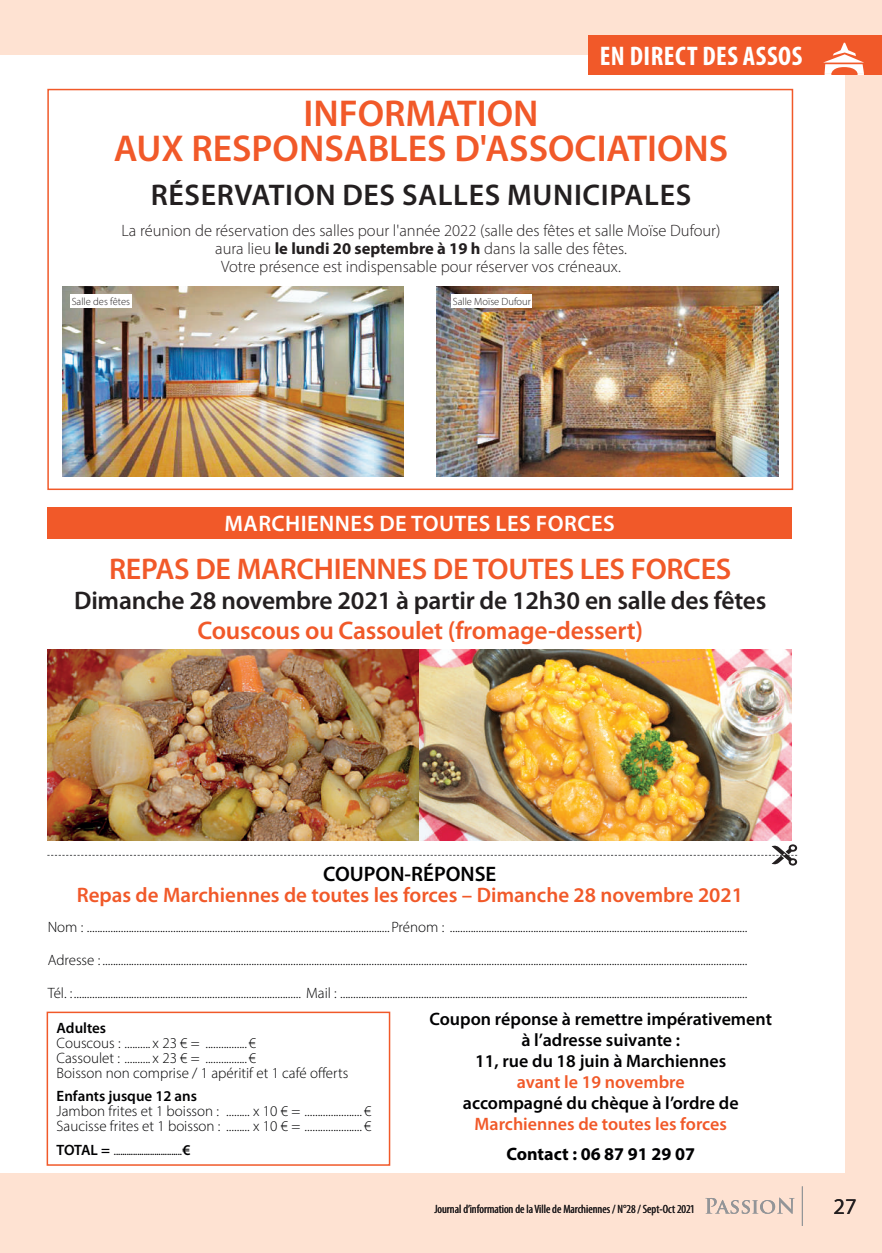
<style>
.page{position:relative;width:882px;height:1253px;background:#fee2d2}
.page>*{position:absolute;margin:0;border:0;box-sizing:border-box;transform-origin:0 0}
.t1{font:600 37.5px/34.5px "Myriad Pro";color:#f15929;text-align:center}
.t2{font:600 30px "Myriad Pro";letter-spacing:-.01em;color:#f15929}
.t3{font:600 30px "Myriad Pro";letter-spacing:.02em;color:#231f20}
.t4{font:700 condensed 27px "Myriad Pro";letter-spacing:.02em;color:#fff}
.t5{font:600 25.5px "Myriad Pro";letter-spacing:-.01em;color:#231f20}
.t6{font:600 25.5px "Myriad Pro";letter-spacing:-.01em;color:#f15929}
.t7{font:600 22.5px "Myriad Pro";letter-spacing:.02em;color:#fff}
.t8{font:22.5px "Myriad Pro";color:#231f20}
.t9{font:600 21px "Myriad Pro";color:#f15929}
.t10{font:600 21px "Myriad Pro";color:#000002}
.t11{font:600 18px/21px "Myriad Pro";color:#000002;text-align:center}
.t12{font:600 18px "Myriad Pro";color:#f15929}
.t13{font:700 18px "Myriad Pro";color:#000002}
.t14{font:300 16.5px/18px "Myriad Pro";color:#231f20;text-align:center}
.t15{font:300 15px/15px "Myriad Pro";color:#000002}
.t16{font:600 15px "Myriad Pro";color:#000002}
.t17{font:condensed 12px "Myriad Pro";color:#231f20}
.t18{font:300 10.5px "Myriad Pro";color:#231f20}
.t19{font:600 9px "Myriad Pro";color:#000002}
.s1{font-weight:700}
.s2{font-size:15px}
</style>
<div class="page">
<div style="left:0;top:55px;width:845px;height:1117px;background:#fff"></div>
<div style="left:588px;top:37px;width:294px;height:38px;background:#f15929"></div>
<div style="left:47px;top:89px;width:746px;height:401px;border:2px solid #f15929"></div>
<div style="left:588px;top:36px;width:294px;height:38px;background:#f15929"></div>
<svg style="left:823px;top:43px;width:41px;height:32px"></svg>
<svg style="left:705px;top:1197px;width:89px;height:17px"></svg>
<hr style="left:802px;top:1186px;width:1px;height:40px;background:#939598">
<img style="left:62px;top:287px;width:342px;height:190px">
<img style="left:437px;top:287px;width:341px;height:190px">
<div style="left:70px;top:295px;width:62px;height:13px;background:#fff"></div>
<div style="left:451px;top:295px;width:81px;height:13px;background:#fff"></div>
<div style="left:47px;top:507px;width:744px;height:31px;background:#f15929"></div>
<img style="left:47px;top:650px;width:744px;height:190px">
<svg style="left:47px;top:844px;width:750px;height:22px"></svg>
<div style="left:47px;top:1011px;width:343px;height:155px;border:2px solid #f15929"></div>
<h3 class="t4" style="left:600px;top:39px;width:204px">EN DIRECT DES ASSOS</h3>
<h1 class="t1" style="left:114px;top:95px;width:616px">INFORMATION<br>AUX RESPONSABLES D'ASSOCIATIONS</h1>
<h2 class="t3" style="left:151px;top:176px;width:542px">RÉSERVATION DES SALLES MUNICIPALES</h2>
<p class="t14" style="left:121px;top:222px;width:600px">La réunion de réservation des salles pour l'année 2022 (salle des fêtes et salle Moïse Dufour) aura lieu <span class="s1">le lundi 20 septembre à 19 h</span> dans la salle des fêtes.<br>Votre présence est indispensable pour réserver vos créneaux.</p>
<p class="t18" style="left:72px;top:296px;width:60px">Salle des fêtes</p>
<p class="t18" style="left:453px;top:296px;width:80px">Salle Moïse Dufour</p>
<h3 class="t7" style="left:225px;top:509px;width:392px">MARCHIENNES DE TOUTES LES FORCES</h3>
<h2 class="t2" style="left:109px;top:550px;width:623px">REPAS DE MARCHIENNES DE TOUTES LES FORCES</h2>
<h3 class="t5" style="left:74px;top:585px;width:694px">Dimanche 28 novembre 2021 à partir de 12h30 en salle des fêtes</h3>
<h3 class="t6" style="left:197px;top:615px;width:447px">Couscous ou Cassoulet (fromage-dessert)</h3>
<h3 class="t10" style="left:323px;top:861px;width:175px">COUPON-RÉPONSE</h3>
<h3 class="t9" style="left:77px;top:882px;width:668px">Repas de Marchiennes de toutes les forces – Dimanche 28 novembre 2021</h3>
<p class="t15" style="left:48px;top:920px;width:701px">Nom : ....................................................................................................................Prénom : ..................................................................................................................</p>
<p class="t15" style="left:48px;top:953px;width:701px">Adresse : .......................................................................................................................................................................................................................................................</p>
<p class="t15" style="left:48px;top:986px;width:701px">Tél. :....................................................................................... Mail : ............................................................................................................................................................</p>
<p class="t16" style="left:57px;top:1018px;width:51px">Adultes</p>
<p class="t15" style="left:57px;top:1035px;width:293px">Couscous : .......... x 23 € = ................€<br>Cassoulet : .......... x 23 € = ................€<br>Boisson non comprise / 1 apéritif et 1 café offerts</p>
<p class="t16" style="left:57px;top:1087px;width:142px">Enfants jusque 12 ans</p>
<p class="t15" style="left:57px;top:1104px;width:316px">Jambon frites et 1 boisson : ......... x 10 € = ...................... €<br>Saucisse frites et 1 boisson : ......... x 10 € = ...................... €</p>
<p class="t19" style="left:57px;top:1146px;width:136px"><span class="s2">TOTAL =</span> ................................<span class="s2">€</span></p>
<p class="t11" style="left:429px;top:1008px;width:344px">Coupon réponse à remettre impérativement à l’adresse suivante :<br>11, rue du 18 juin à Marchiennes</p>
<p class="t12" style="left:517px;top:1070px;width:169px">avant le 19 novembre</p>
<p class="t11" style="left:463px;top:1092px;width:277px">accompagné du chèque à l’ordre de</p>
<p class="t12" style="left:474px;top:1113px;width:254px">Marchiennes de toutes les forces</p>
<p class="t13" style="left:506px;top:1142px;width:190px">Contact : 06 87 91 29 07</p>
<p class="t17" style="left:434px;top:1202px;width:261px">Journal d’information de la Ville de Marchiennes / N°28 / Sept-Oct 2021</p>
<h3 class="t8" style="left:833px;top:1192px;width:25px">27</h3>
</div>
